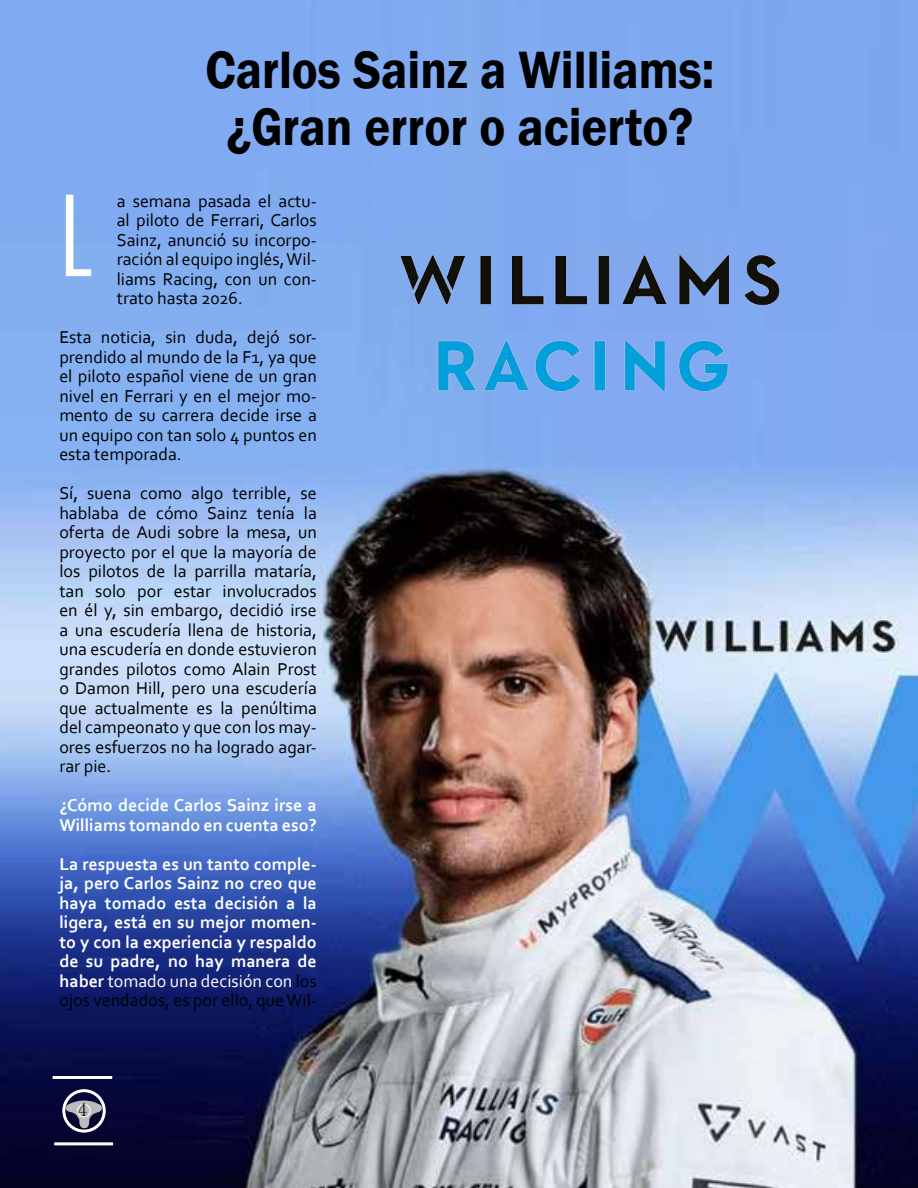
<style>
.page{position:relative;width:918px;height:1188px;background:#fff}
.page>*{position:absolute;margin:0;border:0;box-sizing:border-box;transform-origin:0 0}
.t1{font:300 condensed 108px "Futura";color:#fff}
.t2{font:600 54px/57px "Franklin Gothic";color:#000;text-align:center;scale:.9 1}
.t3{font:18px/19.5px "Corbel";color:#000;text-align:justify}
.t4{font:700 18px/19.5px "Corbel";color:#fff}
.t5{font:500 18px "Adobe Myungjo Std";color:#000}
.s1{font-weight:400}
.s2{font-weight:400;color:#000}
</style>
<div class="page">
<img style="left:0;top:0;width:918px;height:1188px">
<img style="left:377px;top:240px;width:415px;height:93px">
<img style="left:429px;top:326px;width:311px;height:73px">
<div style="left:62px;top:1089px;width:44px;height:44px;border:3px solid #fff;border-radius:50%"></div>
<hr style="left:53px;top:1076px;width:59px;height:3px;background:#fff">
<hr style="left:54px;top:1142px;width:59px;height:3px;background:#fff">
<svg style="left:64px;top:1095px;width:40px;height:34px"></svg>
<div style="left:77px;top:1104px;width:14px;height:13px;border:1px solid #fff;border-radius:50%"></div>
<h2 class="t2" style="left:205px;top:43px;width:567px">Carlos Sainz a Williams: ¿Gran error o acierto?</h2>
<p class="t3" style="left:117px;top:191px;width:202px">a semana pasada el actu&shy;al piloto de Ferrari, Carlos Sainz, anunció su incorpo&shy;ración al equipo inglés, Wil&shy;liams Racing, con un con&shy;trato hasta 2026.</p>
<p class="t3" style="left:59px;top:327px;width:259px">Esta noticia, sin duda, dejó sor&shy;prendido al mundo de la F1, ya que el piloto español viene de un gran nivel en Ferrari y en el mejor mo&shy;mento de su carrera decide irse a un equipo con tan solo 4 puntos en esta temporada.</p>
<p class="t3" style="left:59px;top:483px;width:259px">Sí, suena como algo terrible, se hablaba de cómo Sainz tenía la oferta de Audi sobre la mesa, un proyecto por el que la mayoría de los pilotos de la parrilla mataría, tan solo por estar involucrados en él y, sin embargo, decidió irse a una escudería llena de historia, una escudería en donde estuvieron grandes pilotos como Alain Prost o Damon Hill, pero una escudería que actualmente es la penúltima del campeonato y que con los may&shy;ores esfuerzos no ha logrado agar&shy;rar pie.</p>
<p class="t4" style="left:59px;top:795px;width:259px">¿Cómo decide Carlos Sainz irse a<br>Williams tomando en cuenta eso?</p>
<p class="t4" style="left:59px;top:854px;width:259px;text-align:justify">La respuesta es un tanto comple&shy;ja, pero Carlos Sainz no creo que haya tomado esta decisión a la ligera, está en su mejor momen&shy;to y con la experiencia y respaldo de su padre, no hay manera de haber <span class="s1">tomado una decisión con</span> <span class="s2">los ojos vendados, es por ello, que Wil-</span></p>
<h1 class="t1" style="left:59px;top:172px;width:33px">L</h1>
<p class="t5" style="left:77px;top:1100px;width:13px">4</p>
</div>
